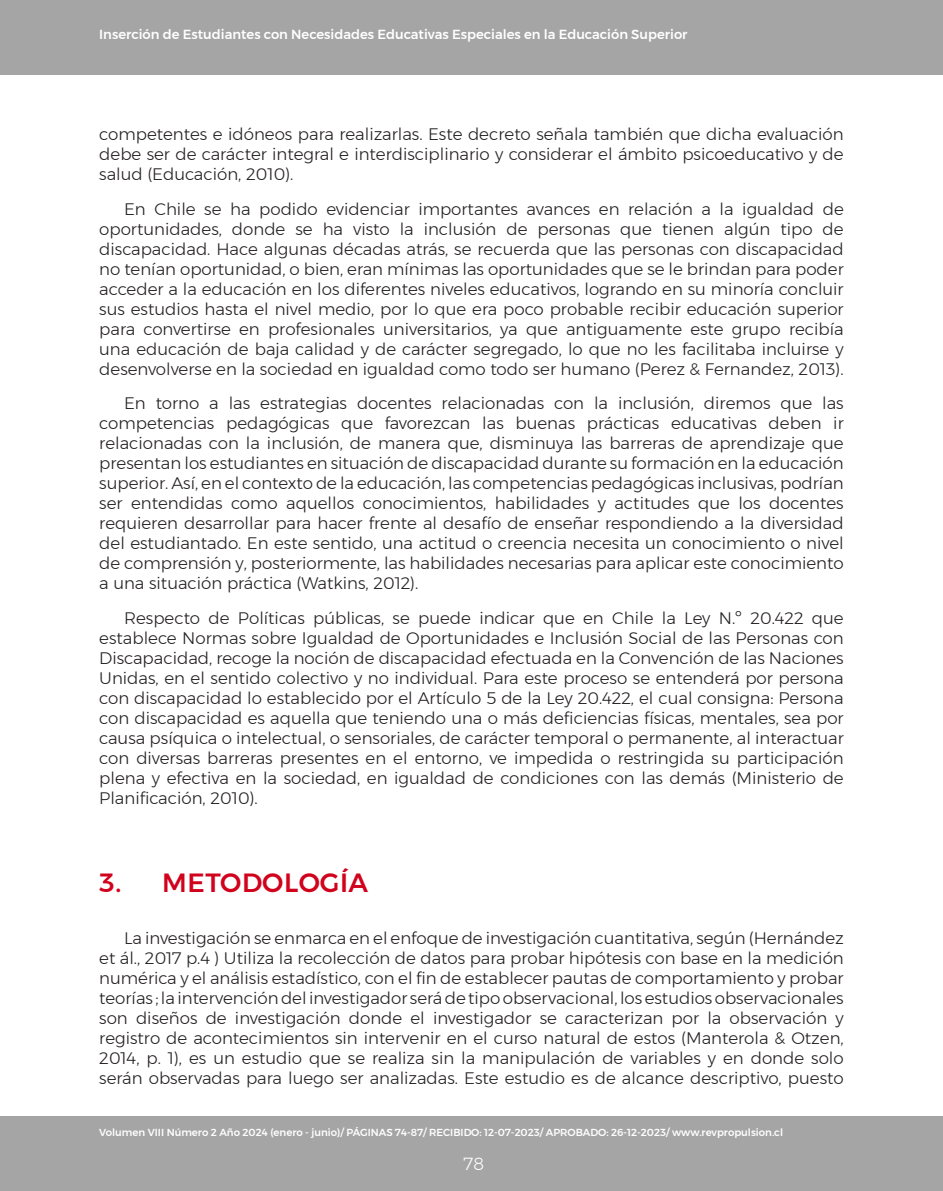
<style>
.page{position:relative;width:943px;height:1191px;background:#fff}
.page>*{position:absolute;margin:0;border:0;box-sizing:border-box;transform-origin:0 0}
._06_titulos_en_rojo{font:500 26.25px "Montserrat";letter-spacing:.02em;color:#d1021c}
.t1{font:300 17.5px "Montserrat";color:#fff}
._07_parrafo_texto_articulo{font:300 16.62px/19.9px "Montserrat";color:#231f20;text-align:justify}
.t2{font:500 13.12px "Montserrat";color:#fff}
.t3{font:500 10.15px "Montserrat";color:#fff}
</style>
<div class="page">
<div style="left:0;top:0;width:943px;height:74px;background:#a5a5a5"></div>
<div style="left:0;top:1116px;width:943px;height:75px;background:#a5a5a5"></div>
<p class="t2" style="left:99px;top:24px;width:589px">Inserción de Estudiantes con Necesidades Educativas Especiales en la Educación Superior</p>
<p class="_07_parrafo_texto_articulo" style="left:99px;top:124px;width:746px">competentes e idóneos para realizarlas. Este decreto señala también que dicha evaluación debe ser de carácter integral e interdisciplinario y considerar el ámbito psicoeducativo y de salud (Educación, 2010).</p>
<p class="_07_parrafo_texto_articulo" style="left:99px;top:199px;width:746px;text-indent:25px">En Chile se ha podido evidenciar importantes avances en relación a la igualdad de oportunidades, donde se ha visto la inclusión de personas que tienen algún tipo de discapacidad. Hace algunas décadas atrás, se recuerda que las personas con discapacidad no tenían oportunidad, o bien, eran mínimas las oportunidades que se le brindan para poder acceder a la educación en los diferentes niveles educativos, logrando en su minoría concluir sus estudios hasta el nivel medio, por lo que era poco probable recibir educación superior para convertirse en profesionales universitarios, ya que antiguamente este grupo recibía una educación de baja calidad y de carácter segregado, lo que no les facilitaba incluirse y desenvolverse en la sociedad en igualdad como todo ser humano (Perez &amp; Fernandez, 2013).</p>
<p class="_07_parrafo_texto_articulo" style="left:99px;top:393px;width:746px;text-indent:25px">En torno a las estrategias docentes relacionadas con la inclusión, diremos que las competencias pedagógicas que favorezcan las buenas prácticas educativas deben ir relacionadas con la inclusión, de manera que, disminuya las barreras de aprendizaje que presentan los estudiantes en situación de discapacidad durante su formación en la educación superior. Así, en el contexto de la educación, las competencias pedagógicas inclusivas, podrían ser entendidas como aquellos conocimientos, habilidades y actitudes que los docentes requieren desarrollar para hacer frente al desafío de enseñar respondiendo a la diversidad del estudiantado. En este sentido, una actitud o creencia necesita un conocimiento o nivel de comprensión y, posteriormente, las habilidades necesarias para aplicar este conocimiento a una situación práctica (Watkins, 2012).</p>
<p class="_07_parrafo_texto_articulo" style="left:99px;top:608px;width:746px;text-indent:25px">Respecto de Políticas públicas, se puede indicar que en Chile la Ley N.º 20.422 que establece Normas sobre Igualdad de Oportunidades e Inclusión Social de las Personas con Discapacidad, recoge la noción de discapacidad efectuada en la Convención de las Naciones Unidas, en el sentido colectivo y no individual. Para este proceso se entenderá por persona con discapacidad lo establecido por el Artículo 5 de la Ley 20.422, el cual consigna: Persona con discapacidad es aquella que teniendo una o más deficiencias físicas, mentales, sea por causa psíquica o intelectual, o sensoriales, de carácter temporal o permanente, al interactuar con diversas barreras presentes en el entorno, ve impedida o restringida su participación plena y efectiva en la sociedad, en igualdad de condiciones con las demás (Ministerio de Planificación, 2010).</p>
<p class="_06_titulos_en_rojo" style="left:99px;top:862px;width:270px">3. METODOLOGÍA</p>
<p class="_07_parrafo_texto_articulo" style="left:99px;top:928px;width:746px;text-indent:25px">La investigación se enmarca en el enfoque de investigación cuantitativa, según (Hernández et ál., 2017 p.4 ) Utiliza la recolección de datos para probar hipótesis con base en la medición numérica y el análisis estadístico, con el fin de establecer pautas de comportamiento y probar teorías ; la intervención del investigador será de tipo observacional, los estudios observacionales son diseños de investigación donde el investigador se caracterizan por la observación y registro de acontecimientos sin intervenir en el curso natural de estos (Manterola &amp; Otzen, 2014, p. 1), es un estudio que se realiza sin la manipulación de variables y en donde solo serán observadas para luego ser analizadas. Este estudio es de alcance descriptivo, puesto</p>
<p class="t3" style="left:99px;top:1124px;width:685px">Volumen VIII Número 2 Año 2024 (enero - junio)/ PÁGINAS 74-87/ RECIBIDO: 12-07-2023/ APROBADO: 26-12-2023/ www.revpropulsion.cl</p>
<p class="t1" style="left:463px;top:1150px;width:23px">78</p>
</div>
